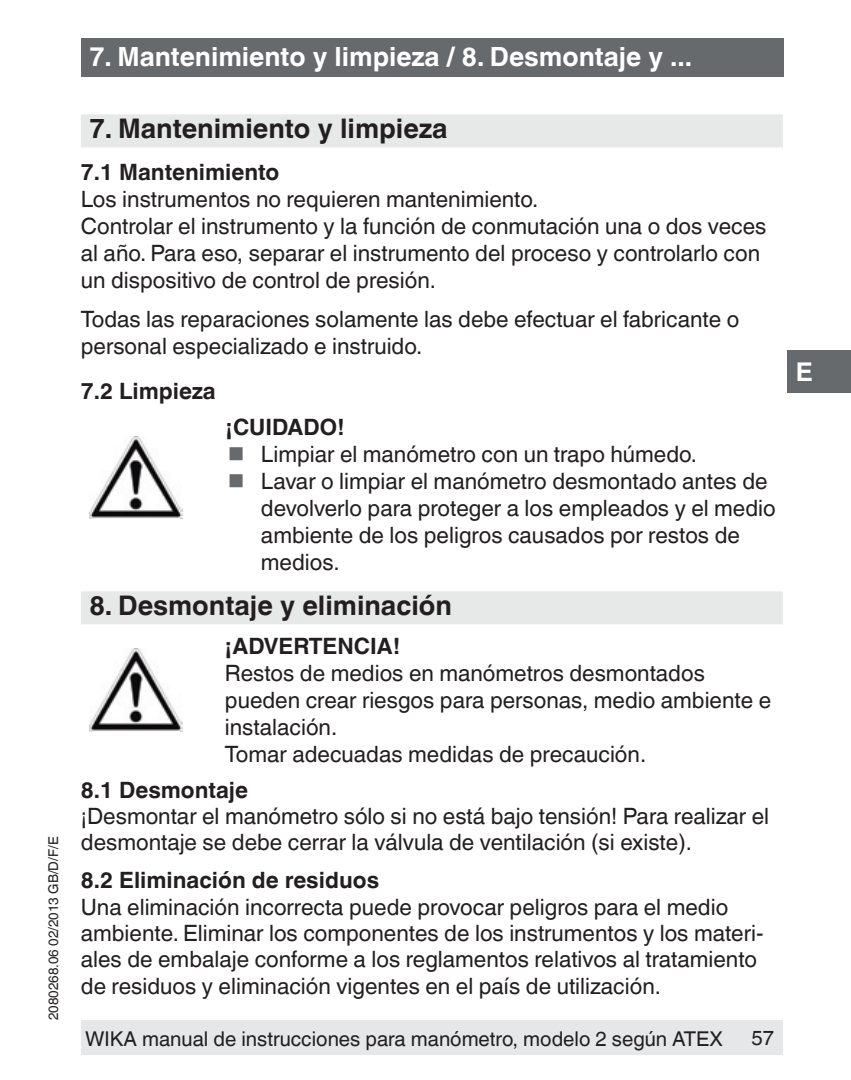
<style>
.page{position:relative;width:851px;height:1080px;background:#fff}
.page>*{position:absolute;margin:0;border:0;box-sizing:border-box;transform-origin:0 0}
.t1{font:700 27px "Helvetica World";color:#231f20}
.t2{font:700 26.4px "Helvetica World";color:#fff}
.t3{font:700 25.8px "Helvetica World";color:#fff}
.t4{font:22.5px/27px "Helvetica World";color:#231f20}
.t5{font:700 22.5px "Helvetica World";color:#231f20}
.t6{font:20.4px "Helvetica World";color:#231f20}
.t7{font:13.5px "Helvetica World";color:#231f20}
</style>
<div class="page">
<div style="left:787px;top:350px;width:63px;height:43px;background:#676a6d"></div>
<div style="left:81px;top:38px;width:702px;height:39px;background:#676a6d"></div>
<div style="left:81px;top:1020px;width:701px;height:34px;background:#e6e7e9"></div>
<img style="left:89px;top:436px;width:94px;height:83px">
<img style="left:89px;top:649px;width:94px;height:82px">
<div style="left:81px;top:114px;width:701px;height:33px;background:#e6e9e8"></div>
<div style="left:81px;top:591px;width:701px;height:33px;background:#e6e9e8"></div>
<p class="t7" style="left:45px;top:1020px;width:185px;rotate:-90deg">2080268.06 02/2013 GB/D/F/E</p>
<p class="t2" style="left:89px;top:41px;width:604px">7. Mantenimiento y limpieza / 8. Desmontaje y ...</p>
<p class="t1" style="left:89px;top:113px;width:359px">7. Mantenimiento y limpieza</p>
<p class="t5" style="left:81px;top:160px;width:200px">7.1 Mantenimiento</p>
<p class="t4" style="left:81px;top:186px;width:687px">Los instrumentos no requieren mantenimiento.<br>Controlar el instrumento y la función de conmutación una o dos veces al año. Para eso, separar el instrumento del proceso y controlarlo con un dispositivo de control de presión.</p>
<p class="t4" style="left:81px;top:306px;width:660px">Todas las reparaciones solamente las debe efectuar el fabricante o personal especializado e instruido.</p>
<p class="t5" style="left:81px;top:379px;width:136px">7.2 Limpieza</p>
<p class="t5" style="left:225px;top:415px;width:121px">¡CUIDADO!</p>
<p class="t4" style="left:261px;top:441px;width:516px">Limpiar el manómetro con un trapo húmedo.<br>Lavar o limpiar el manómetro desmontado antes de devolverlo para proteger a los empleados y el medio ambiente de los peligros causados por restos de medios.</p>
<p class="t1" style="left:89px;top:590px;width:364px">8. Desmontaje y eliminación</p>
<p class="t5" style="left:225px;top:634px;width:177px">¡ADVERTENCIA!</p>
<p class="t4" style="left:225px;top:660px;width:547px">Restos de medios en manómetros desmontados pueden crear riesgos para personas, medio ambiente e instalación.<br>Tomar adecuadas medidas de precaución.</p>
<p class="t5" style="left:81px;top:777px;width:169px">8.1 Desmontaje</p>
<p class="t4" style="left:81px;top:803px;width:689px;line-height:26.1px">¡Desmontar el manómetro sólo si no está bajo tensión! Para realizar el desmontaje se debe cerrar la válvula de ventilación (si existe).</p>
<p class="t5" style="left:81px;top:867px;width:300px">8.2 Eliminación de residuos</p>
<p class="t4" style="left:81px;top:894px;width:684px">Una eliminación incorrecta puede provocar peligros para el medio ambiente. Eliminar los componentes de los instrumentos y los materi&shy;ales de embalaje conforme a los reglamentos relativos al tratamiento de residuos y eliminación vigentes en el país de utilización.</p>
<p class="t6" style="left:85px;top:1027px;width:639px">WIKA manual de instrucciones para manómetro, modelo 2 según ATEX</p>
<p class="t6" style="left:751px;top:1026px;width:24px">57</p>
<p class="t3" style="left:795px;top:357px;width:19px">E</p>
</div>
